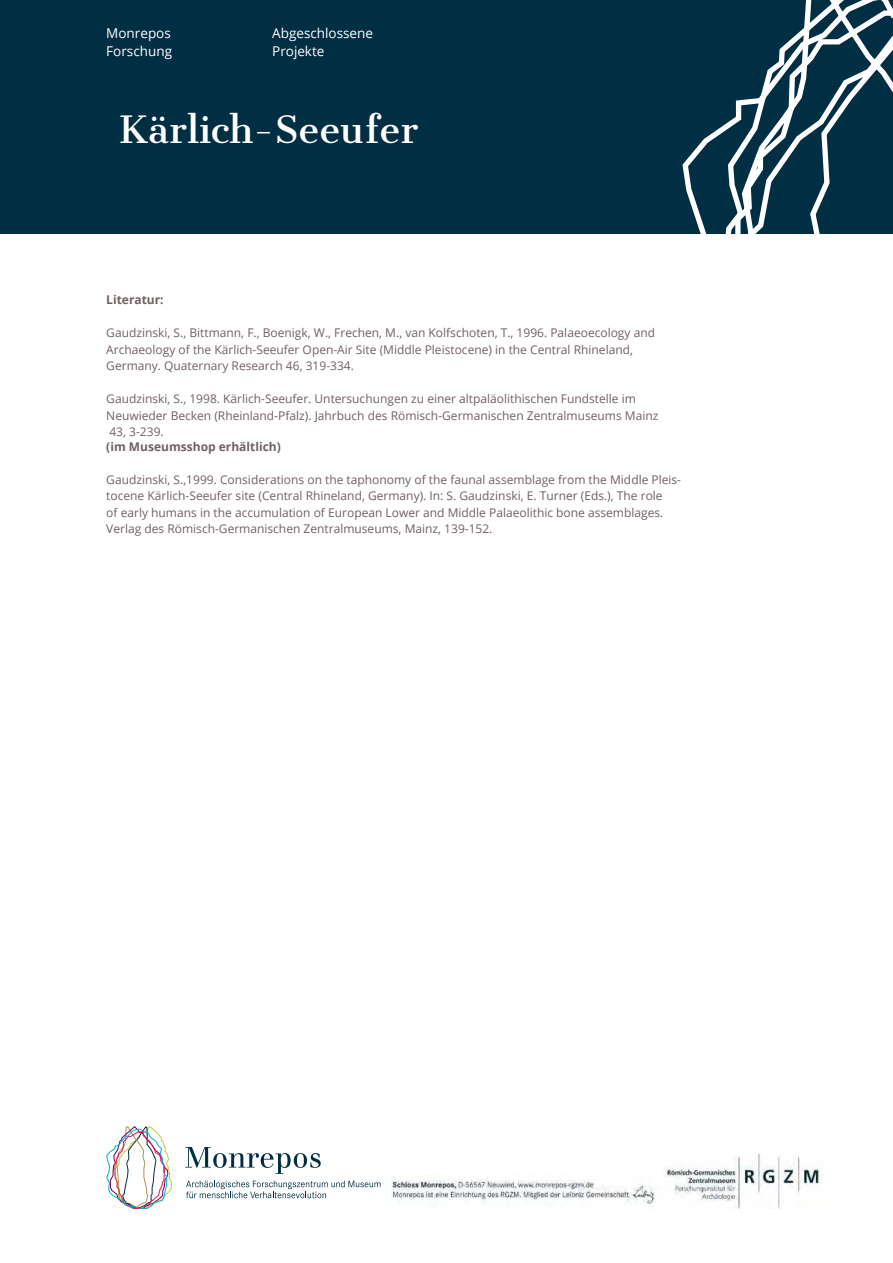
<style>
.page{position:relative;width:893px;height:1263px;background:#fff}
.page>*{position:absolute;margin:0;border:0;box-sizing:border-box;transform-origin:0 0}
.t1{font:36px "Cantata One";color:#fff}
.t2{font:13.5px/18px "Open Sans";color:#fff}
.t3{font:12px/16.5px "Open Sans";color:#706062}
.t4{font:700 12px "Open Sans";color:#706062}
</style>
<div class="page">
<img style="left:106px;top:1126px;width:66px;height:83px">
<svg style="left:185px;top:1147px;width:136px;height:27px"></svg>
<svg style="left:186px;top:1180px;width:195px;height:18px"></svg>
<img style="left:391px;top:1180px;width:264px;height:29px">
<img style="left:664px;top:1155px;width:159px;height:54px">
<div style="left:0;top:0;width:893px;height:234px;background:#002e43"></div>
<svg style="left:682px;top:0;width:211px;height:234px"></svg>
<p class="t2" style="left:106px;top:24px;width:67px">Monrepos<br>Forschung</p>
<p class="t2" style="left:272px;top:24px;width:102px">Abgeschlossene<br>Projekte</p>
<h1 class="t1" style="left:118px;top:107px;width:302px">Kärlich-Seeufer</h1>
<p class="t4" style="left:106px;top:292px;width:59px">Literatur:</p>
<p class="t3" style="left:106px;top:324px;width:550px">Gaudzinski, S., Bittmann, F., Boenigk, W., Frechen, M., van Kolfschoten, T., 1996. Palaeoecology and<br>Archaeology of the Kärlich-Seeufer Open-Air Site (Middle Pleistocene) in the Central Rhineland,<br>Germany. Quaternary Research 46, 319-334.</p>
<p class="t3" style="left:106px;top:390px;width:554px">Gaudzinski, S., 1998. Kärlich-Seeufer. Untersuchungen zu einer altpaläolithischen Fundstelle im<br>Neuwieder Becken (Rheinland-Pfalz). Jahrbuch des Römisch-Germanischen Zentralmuseums Mainz<br>43, 3-239.</p>
<p class="t4" style="left:106px;top:438px;width:176px">(im Museumsshop erhältlich)</p>
<p class="t3" style="left:106px;top:471px;width:576px">Gaudzinski, S.,1999. Considerations on the taphonomy of the faunal assemblage from the Middle Pleis&shy;tocene Kärlich-Seeufer site (Central Rhineland, Germany). In: S. Gaudzinski, E. Turner (Eds.), The role<br>of early humans in the accumulation of European Lower and Middle Palaeolithic bone assemblages.<br>Verlag des Römisch-Germanischen Zentralmuseums, Mainz, 139-152.</p>
</div>
